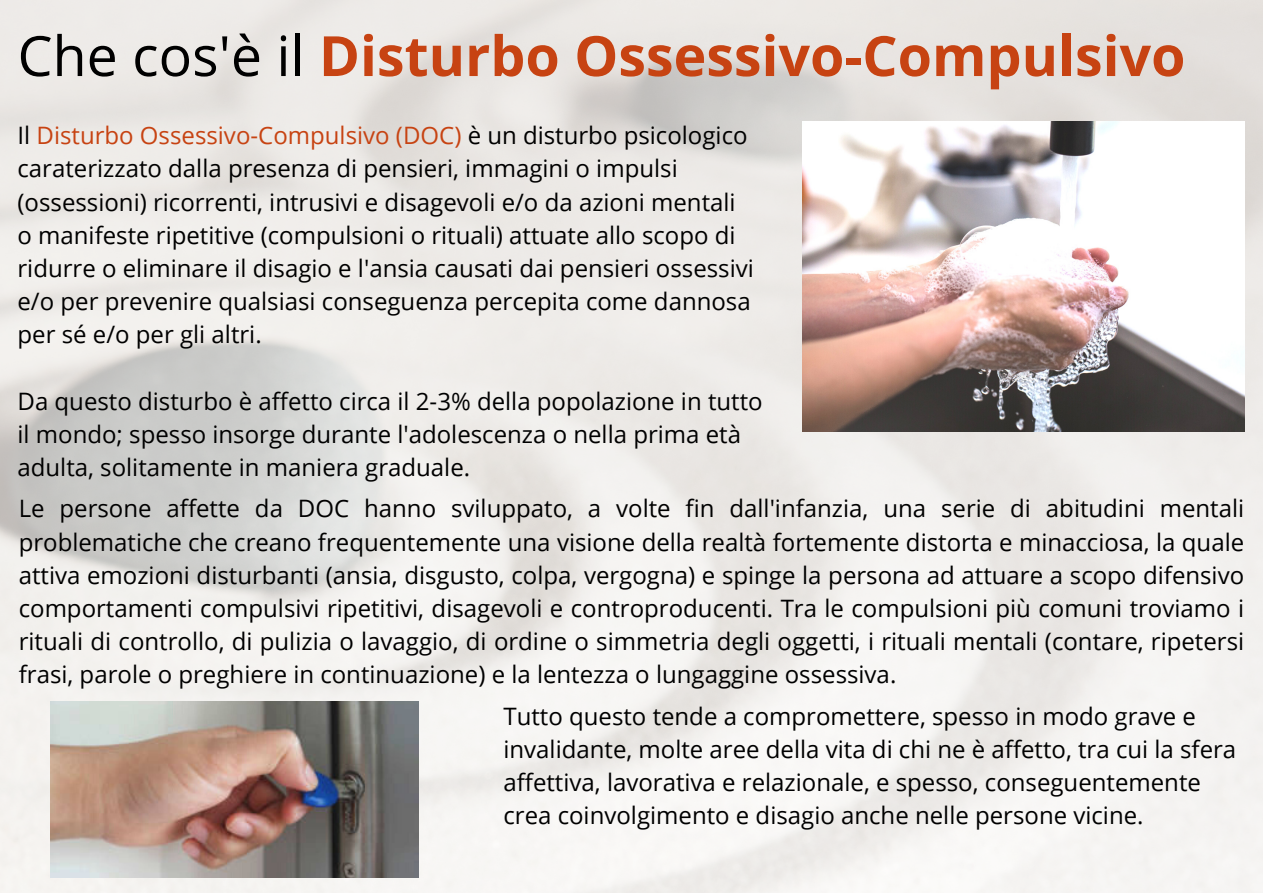
<style>
.page{position:relative;width:1263px;height:893px;background:#fff}
.page>*{position:absolute;margin:0;border:0;box-sizing:border-box;transform-origin:0 0}
.t1{font:700 55.5px "Open Sans";color:#c74312}
.t2{font:24px/33.2px "Open Sans";color:#000;text-align:justify}
.t3{font:24px "Open Sans";color:#c74312}
.s1{font-weight:400;color:#000}
.s2{color:#000}
</style>
<div class="page">
<img style="left:0;top:0;width:1263px;height:893px">
<img style="left:802px;top:121px;width:442px;height:310px">
<img style="left:50px;top:701px;width:368px;height:177px">
<p class="t1" style="left:18px;top:17px;width:1169px"><span class="s1">Che cos'è il</span> Disturbo Ossessivo-Compulsivo</p>
<p class="t3" style="left:18px;top:119px;width:731px"><span class="s2">Il</span> Disturbo Ossessivo-Compulsivo (DOC) <span class="s2">è un disturbo psicologico</span></p>
<p class="t2" style="left:18px;top:152px;width:662px">caraterizzato dalla presenza di pensieri, immagini o impulsi</p>
<p class="t2" style="left:18px;top:185px;width:719px">(ossessioni) ricorrenti, intrusivi e disagevoli e/o da azioni mentali</p>
<p class="t2" style="left:18px;top:218px;width:719px">o manifeste ripetitive (compulsioni o rituali) attuate allo scopo di</p>
<p class="t2" style="left:18px;top:251px;width:738px">ridurre o eliminare il disagio e l'ansia causati dai pensieri ossessivi</p>
<p class="t2" style="left:18px;top:284px;width:735px">e/o per prevenire qualsiasi conseguenza percepita come dannosa</p>
<p class="t2" style="left:18px;top:317px;width:246px">per sé e/o per gli altri.</p>
<p class="t2" style="left:18px;top:384px;width:747px">Da questo disturbo è affetto circa il 2-3% della popolazione in tutto</p>
<p class="t2" style="left:18px;top:417px;width:725px">il mondo; spesso insorge durante l'adolescenza o nella prima età</p>
<p class="t2" style="left:18px;top:450px;width:454px">adulta, solitamente in maniera graduale.</p>
<p class="t2" style="left:19px;top:491px;width:1227px">Le persone affette da DOC hanno sviluppato, a volte fin dall'infanzia, una serie di abitudini mentali problematiche che creano frequentemente una visione della realtà fortemente distorta e minacciosa, la quale attiva emozioni disturbanti (ansia, disgusto, colpa, vergogna) e spinge la persona ad attuare a scopo difensivo comportamenti compulsivi ripetitivi, disagevoli e controproducenti. Tra le compulsioni più comuni troviamo i rituali di controllo, di pulizia o lavaggio, di ordine o simmetria degli oggetti, i rituali mentali (contare, ripetersi frasi, parole o preghiere in continuazione) e la lentezza o lungaggine ossessiva.</p>
<p class="t2" style="left:503px;top:699px;width:734px;text-align:left">Tutto questo tende a compromettere, spesso in modo grave e invalidante, molte aree della vita di chi ne è affetto, tra cui la sfera affettiva, lavorativa e relazionale, e spesso, conseguentemente crea coinvolgimento e disagio anche nelle persone vicine.</p>
</div>
